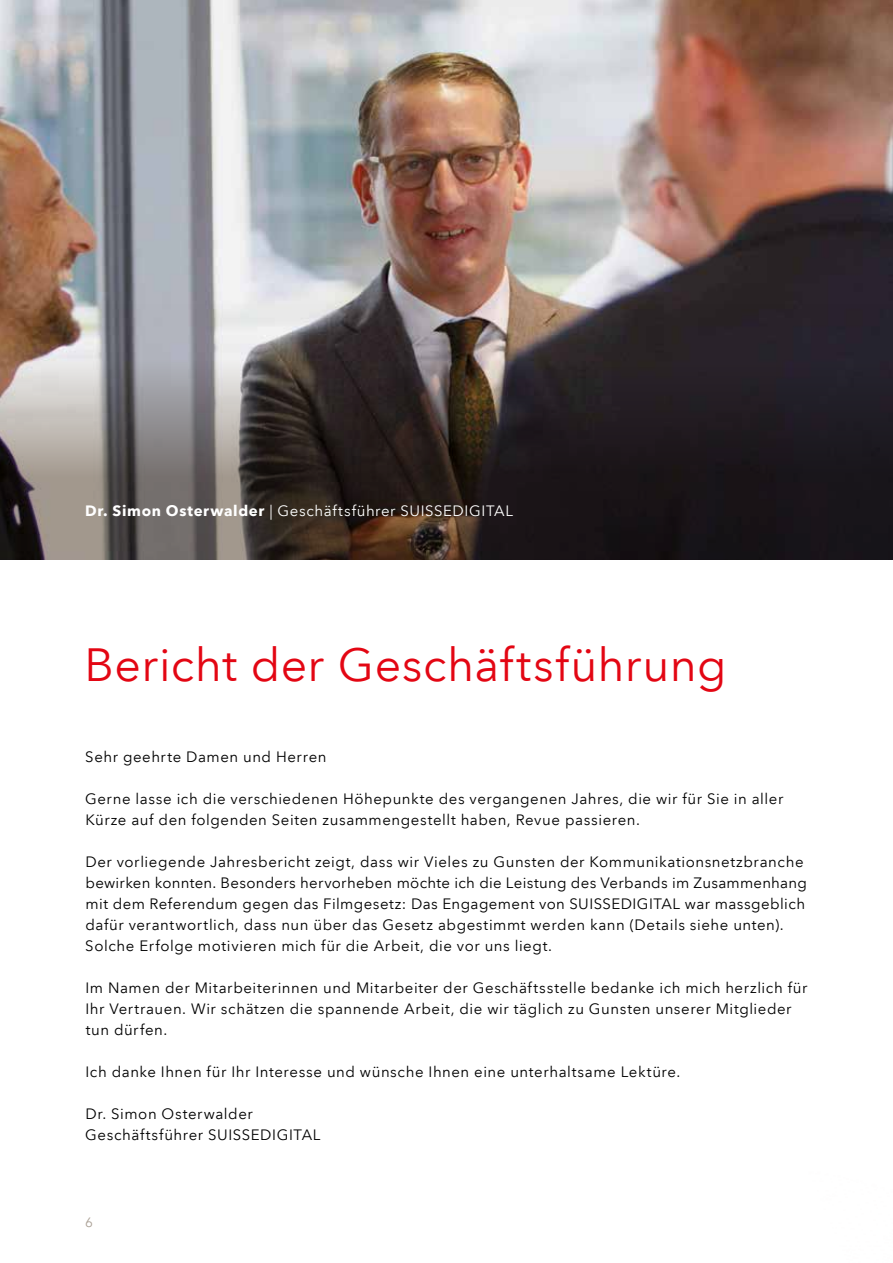
<style>
.page{position:relative;width:893px;height:1263px;background:#fff}
.page>*{position:absolute;margin:0;border:0;box-sizing:border-box;transform-origin:0 0}
.t1{font:46.5px "Avenir Next LT Pro";letter-spacing:.01em;color:#e30613}
.t2{font:15px/21px "Avenir Next LT Pro";letter-spacing:.035em;color:#000}
.t3{font:15px "Avenir Next LT Pro";letter-spacing:.04em;color:#fff}
.t4{font:13.5px "Avenir Next LT Pro";color:#aaa095}
.s1{font-weight:700}
</style>
<div class="page">
<img style="left:0;top:0;width:893px;height:305px">
<svg style="left:0;top:305px;width:893px;height:255px;background:#4a4343"></svg>
<p class="t3" style="left:85px;top:502px;width:429px"><span class="s1">Dr. Simon Osterwalder</span> | Geschäftsführer SUISSEDIGITAL</p>
<h1 class="t1" style="left:84px;top:637px;width:644px">Bericht der Geschäftsführung</h1>
<p class="t2" style="left:85px;top:746px;width:243px">Sehr geehrte Damen und Herren</p>
<p class="t2" style="left:85px;top:788px;width:700px">Gerne lasse ich die verschiedenen Höhepunkte des vergangenen Jahres, die wir für Sie in aller<br>Kürze auf den folgenden Seiten zusammengestellt haben, Revue passieren.</p>
<p class="t2" style="left:85px;top:851px;width:723px">Der vorliegende Jahresbericht zeigt, dass wir Vieles zu Gunsten der Kommunikationsnetzbranche bewirken konnten. Besonders hervorheben möchte ich die Leistung des Verbands im Zusammenhang mit dem Referendum gegen das Filmgesetz: Das Engagement von SUISSEDIGITAL war massgeblich dafür verantwortlich, dass nun über das Gesetz abgestimmt werden kann (Details siehe unten).<br>Solche Erfolge motivieren mich für die Arbeit, die vor uns liegt.</p>
<p class="t2" style="left:85px;top:977px;width:724px">Im Namen der Mitarbeiterinnen und Mitarbeiter der Geschäftsstelle bedanke ich mich herzlich für<br>Ihr Vertrauen. Wir schätzen die spannende Arbeit, die wir täglich zu Gunsten unserer Mitglieder tun dürfen.</p>
<p class="t2" style="left:85px;top:1061px;width:596px">Ich danke Ihnen für Ihr Interesse und wünsche Ihnen eine unterhaltsame Lektüre.</p>
<p class="t2" style="left:85px;top:1103px;width:237px">Dr. Simon Osterwalder<br>Geschäftsführer SUISSEDIGITAL</p>
<p class="t4" style="left:85px;top:1214px;width:9px">6</p>
</div>
